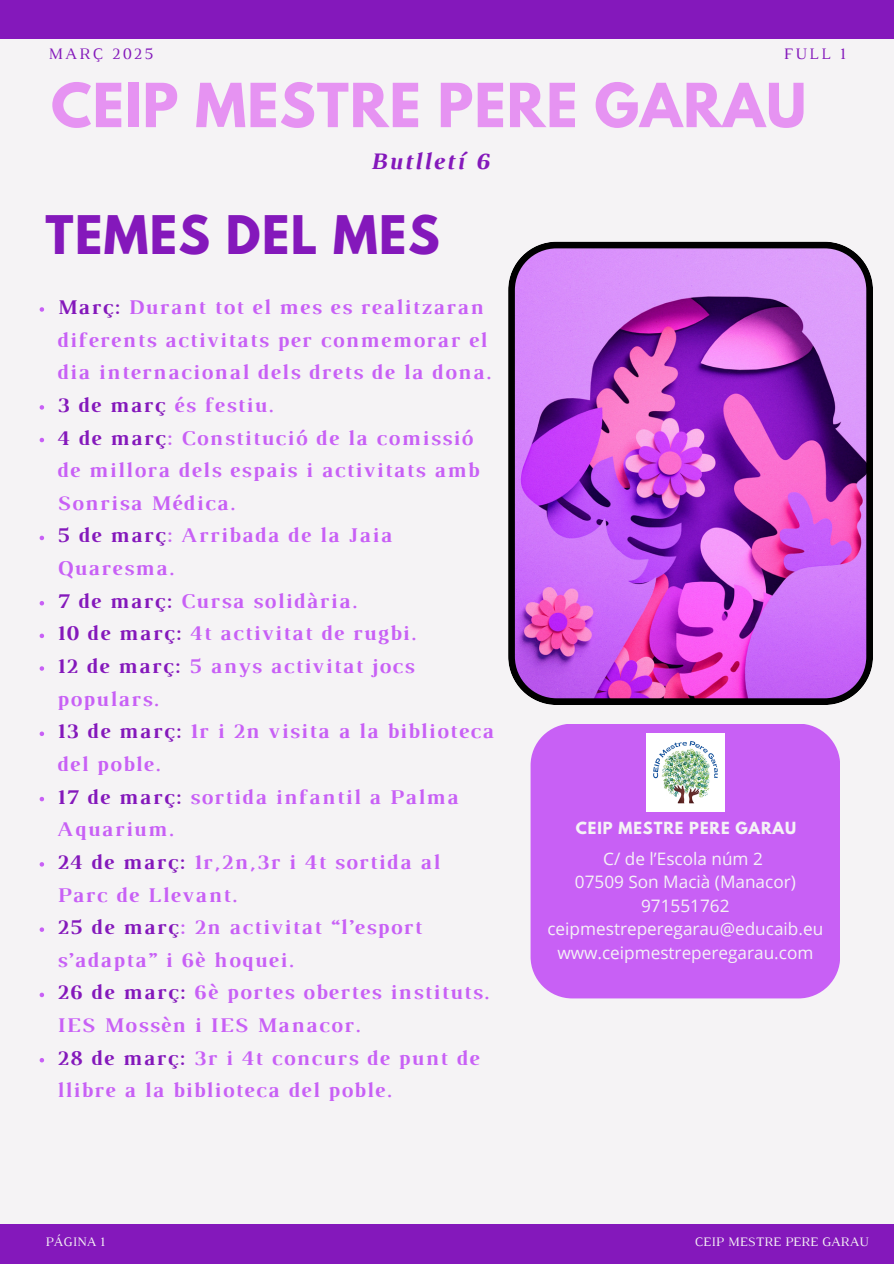
<style>
.page{position:relative;width:894px;height:1264px;background:#fff}
.page>*{position:absolute;margin:0;border:0;box-sizing:border-box;transform-origin:0 0}
.t1{font:700 53.7px "League Spartan";letter-spacing:.02em;color:#e693f2}
.t2{font:700 47.1px "League Spartan";letter-spacing:.03em;color:#8418bb}
.t3{font:italic 700 24.15px "Luthier";letter-spacing:.07em;color:#8418bb}
.t4{font:700 21.3px/32.7px "Luthier";letter-spacing:.07em;color:#c860f5}
.t5{font:17.25px/23.7px "Open Sans";color:#f5f3f5;text-align:center}
.t6{font:16.35px "Luthier";letter-spacing:.14em;color:#8418bb}
.t7{font:700 14.85px "League Spartan";letter-spacing:.06em;color:#f5f3f5}
.t8{font:13.2px "Luthier";color:#f5f3f5}
.s1{color:#8418bb}
</style>
<div class="page">
<div style="left:0;top:0;width:893px;height:1263px;background:#f5f3f5"></div>
<div style="left:0;top:1223px;width:893px;height:40px;background:#8418bb"></div>
<div style="left:0;top:0;width:893px;height:39px;background:#8418bb"></div>
<div style="left:530px;top:724px;width:309px;height:274px;background:#c860f5"></div>
<img style="left:508px;top:242px;width:364px;height:463px">
<img style="left:646px;top:734px;width:77px;height:77px">
<svg style="left:40px;top:307px;width:4px;height:5px"></svg>
<svg style="left:40px;top:405px;width:4px;height:4px"></svg>
<svg style="left:40px;top:438px;width:4px;height:4px"></svg>
<svg style="left:40px;top:535px;width:4px;height:5px"></svg>
<svg style="left:40px;top:601px;width:4px;height:4px"></svg>
<svg style="left:40px;top:633px;width:4px;height:5px"></svg>
<svg style="left:40px;top:666px;width:4px;height:4px"></svg>
<svg style="left:40px;top:731px;width:4px;height:5px"></svg>
<svg style="left:40px;top:796px;width:4px;height:5px"></svg>
<svg style="left:40px;top:862px;width:4px;height:4px"></svg>
<svg style="left:40px;top:927px;width:4px;height:4px"></svg>
<svg style="left:40px;top:992px;width:4px;height:5px"></svg>
<svg style="left:40px;top:1058px;width:4px;height:4px"></svg>
<p class="t6" style="left:48px;top:48px;width:107px">MARÇ 2025</p>
<p class="t6" style="left:783px;top:48px;width:63px">FULL 1</p>
<p class="t1" style="left:51px;top:79px;width:756px">CEIP MESTRE PERE GARAU</p>
<p class="t3" style="left:369px;top:153px;width:120px">Butlletí 6</p>
<p class="t2" style="left:46px;top:211px;width:395px">TEMES DEL MES</p>
<p class="t4" style="left:57px;top:292px;width:435px"><span class="s1">Març:</span> Durant tot el mes es realitzaran diferents activitats per conmemorar el dia internacional dels drets de la dona.</p>
<h5 class="t4" style="left:57px;top:390px;width:218px"><span class="s1">3 de març</span> és festiu.</h5>
<h5 class="t4" style="left:57px;top:423px;width:423px"><span class="s1">4 de març</span>: Constitució de la comissió de millora dels espais i activitats amb<br>Sonrisa Médica.</h5>
<h1 class="t4" style="left:57px;top:521px;width:336px"><span class="s1">5 de març</span>: Arribada de la Jaia<br>Quaresma.</h1>
<h3 class="t4" style="left:57px;top:586px;width:301px"><span class="s1">7 de març:</span> Cursa solidària.</h3>
<h2 class="t4" style="left:57px;top:618px;width:360px"><span class="s1">10 de març:</span> 4t activitat de rugbi.</h2>
<p class="t4" style="left:57px;top:651px;width:358px"><span class="s1">12 de març:</span> 5 anys activitat jocs populars.</p>
<p class="t4" style="left:57px;top:716px;width:438px"><span class="s1">13 de març:</span> 1r i 2n visita a la biblioteca del poble.</p>
<p class="t4" style="left:57px;top:782px;width:403px"><span class="s1">17 de març:</span> sortida infantil a Palma<br>Aquarium.</p>
<p class="t4" style="left:57px;top:847px;width:384px"><span class="s1">24 de març:</span> 1r,2n,3r i 4t sortida al<br>Parc de Llevant.</p>
<p class="t4" style="left:57px;top:912px;width:366px"><span class="s1">25 de març</span>: 2n activitat “l’esport s’adapta” i 6è hoquei.</p>
<p class="t4" style="left:57px;top:977px;width:433px"><span class="s1">26 de març:</span> 6è portes obertes instituts.<br>IES Mossèn i IES Manacor.</p>
<p class="t4" style="left:57px;top:1043px;width:423px"><span class="s1">28 de març:</span> 3r i 4t concurs de punt de llibre a la biblioteca del poble.</p>
<p class="t7" style="left:575px;top:820px;width:222px">CEIP MESTRE PERE GARAU</p>
<p class="t5" style="left:547px;top:846px;width:277px">C/ de l’Escola núm 2<br>07509 Son Macià (Manacor)<br>971551762 ceipmestreperegarau@educaib.eu www.ceipmestreperegarau.com</p>
<p class="t8" style="left:46px;top:1237px;width:61px">PÁGINA 1</p>
<p class="t8" style="left:694px;top:1236px;width:175px">CEIP MESTRE PERE GARAU</p>
</div>
